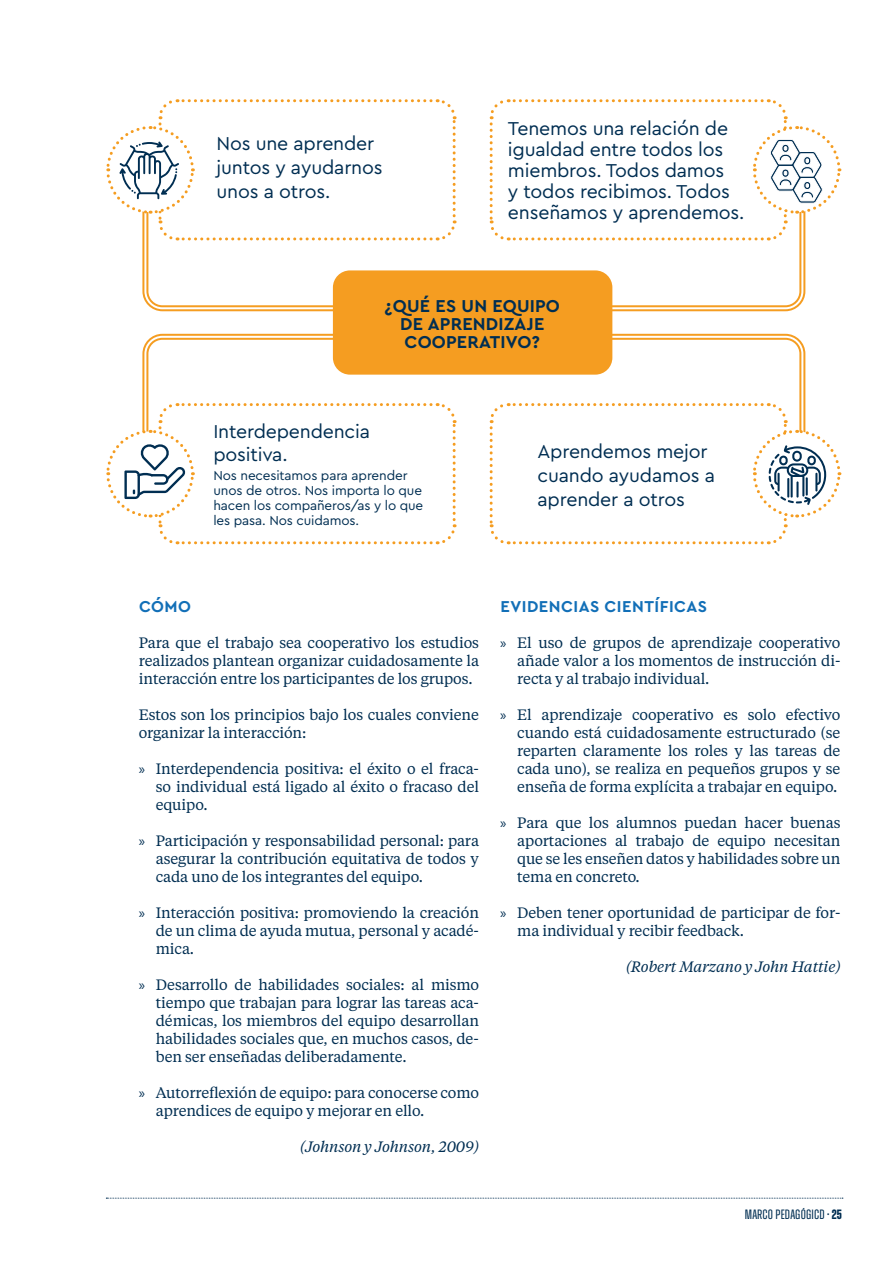
<style>
.page{position:relative;width:893px;height:1263px;background:#fff}
.page>*{position:absolute;margin:0;border:0;box-sizing:border-box;transform-origin:0 0}
.t1{font:19.5px/24px "Cera PRO";letter-spacing:-.01em;color:#002e52}
.t2{font:700 18px/18px "Cera PRO";letter-spacing:.01em;color:#002e52;text-align:center}
.t3{font:700 16.5px "Cera PRO";letter-spacing:.03em;color:#126fb7}
.t4{font:15px/18px "Tiempos Text";letter-spacing:-.01em;color:#002e52;text-align:justify}
.t5{font:italic 15px "Tiempos Text";letter-spacing:-.01em;color:#002e52}
.t6{font:13.5px/15px "Cera PRO";letter-spacing:-.01em;color:#002e52}
.t7{font:13.5px "Zuume Cut";letter-spacing:.01em;color:#002e52}
.s1{font-family:"Myriad Pro"}
.s2{font-weight:700}
</style>
<div class="page">
<svg style="left:106px;top:1198px;width:737px;height:1px"></svg>
<div style="left:333px;top:270px;width:279px;height:105px;background:#f59d21;border-radius:17px"></div>
<svg style="left:106px;top:333px;width:351px;height:212px"></svg>
<svg style="left:106px;top:99px;width:351px;height:213px"></svg>
<svg style="left:488px;top:99px;width:354px;height:213px"></svg>
<svg style="left:488px;top:333px;width:354px;height:212px"></svg>
<h1 class="t1" style="left:217px;top:131px;width:168px">Nos une aprender juntos y ayudarnos unos a otros.</h1>
<h1 class="t1" style="left:508px;top:117px;width:238px;line-height:21px">Tenemos una relación de igualdad entre todos los miembros. Todos damos<br>y todos recibimos. Todos enseñamos y aprendemos.</h1>
<p class="t2" style="left:385px;top:296px;width:177px">¿QUÉ ES UN EQUIPO<br>DE APRENDIZAJE<br>COOPERATIVO?</p>
<h1 class="t1" style="left:213px;top:419px;width:158px;line-height:22.5px">Interdependencia positiva.</h1>
<p class="t6" style="left:213px;top:467px;width:211px">Nos necesitamos para aprender unos de otros. Nos importa lo que hacen los compañeros/as y lo que les pasa. Nos cuidamos.</p>
<h1 class="t1" style="left:537px;top:438px;width:179px">Aprendemos mejor cuando ayudamos a aprender a otros</h1>
<p class="t3" style="left:139px;top:596px;width:54px">CÓMO</p>
<p class="t4" style="left:139px;top:633px;width:342px">Para que el trabajo sea cooperativo los estudios realizados plantean organizar cuidadosamente la interacción entre los participantes de los grupos.</p>
<p class="t4" style="left:139px;top:705px;width:342px">Estos son los principios bajo los cuales conviene organizar la interacción:</p>
<p class="t4" style="left:156px;top:759px;width:325px;text-indent:-17px"><span class="s1">»</span> Interdependencia positiva: el éxito o el fraca&shy;so individual está ligado al éxito o fracaso del equipo.</p>
<p class="t4" style="left:156px;top:831px;width:325px;text-indent:-17px"><span class="s1">»</span> Participación y responsabilidad personal: para asegurar la contribución equitativa de todos y cada uno de los integrantes del equipo.</p>
<p class="t4" style="left:156px;top:903px;width:325px;text-indent:-17px"><span class="s1">»</span> Interacción positiva: promoviendo la creación de un clima de ayuda mutua, personal y acadé&shy;mica.</p>
<p class="t4" style="left:156px;top:975px;width:325px;text-indent:-17px"><span class="s1">»</span> Desarrollo de habilidades sociales: al mismo tiempo que trabajan para lograr las tareas aca&shy;démicas, los miembros del equipo desarrollan habilidades sociales que, en muchos casos, de&shy;ben ser enseñadas deliberadamente.</p>
<p class="t4" style="left:156px;top:1083px;width:325px;text-indent:-17px"><span class="s1">»</span> Autorreflexión de equipo: para conocerse como aprendices de equipo y mejorar en ello.</p>
<p class="t5" style="left:300px;top:1137px;width:180px">(Johnson y Johnson, 2009)</p>
<p class="t3" style="left:500px;top:596px;width:208px">EVIDENCIAS CIENTÍFICAS</p>
<p class="t4" style="left:517px;top:633px;width:325px;text-indent:-17px"><span class="s1">»</span> El uso de grupos de aprendizaje cooperativo añade valor a los momentos de instrucción di&shy;recta y al trabajo individual.</p>
<p class="t4" style="left:517px;top:705px;width:325px;text-indent:-17px"><span class="s1">»</span> El aprendizaje cooperativo es solo efectivo cuando está cuidadosamente estructurado (se reparten claramente los roles y las tareas de cada uno), se realiza en pequeños grupos y se enseña de forma explícita a trabajar en equipo.</p>
<p class="t4" style="left:517px;top:813px;width:325px;text-indent:-17px"><span class="s1">»</span> Para que los alumnos puedan hacer buenas aportaciones al trabajo de equipo necesitan que se les enseñen datos y habilidades sobre un tema en concreto.</p>
<p class="t4" style="left:517px;top:903px;width:325px;text-indent:-17px"><span class="s1">»</span> Deben tener oportunidad de participar de for&shy;ma individual y recibir feedback.</p>
<p class="t5" style="left:626px;top:957px;width:216px">(Robert Marzano y John Hattie)</p>
<p class="t7" style="left:745px;top:1207px;width:99px">MARCO PEDAGÓGICD • <span class="s2">25</span></p>
</div>
